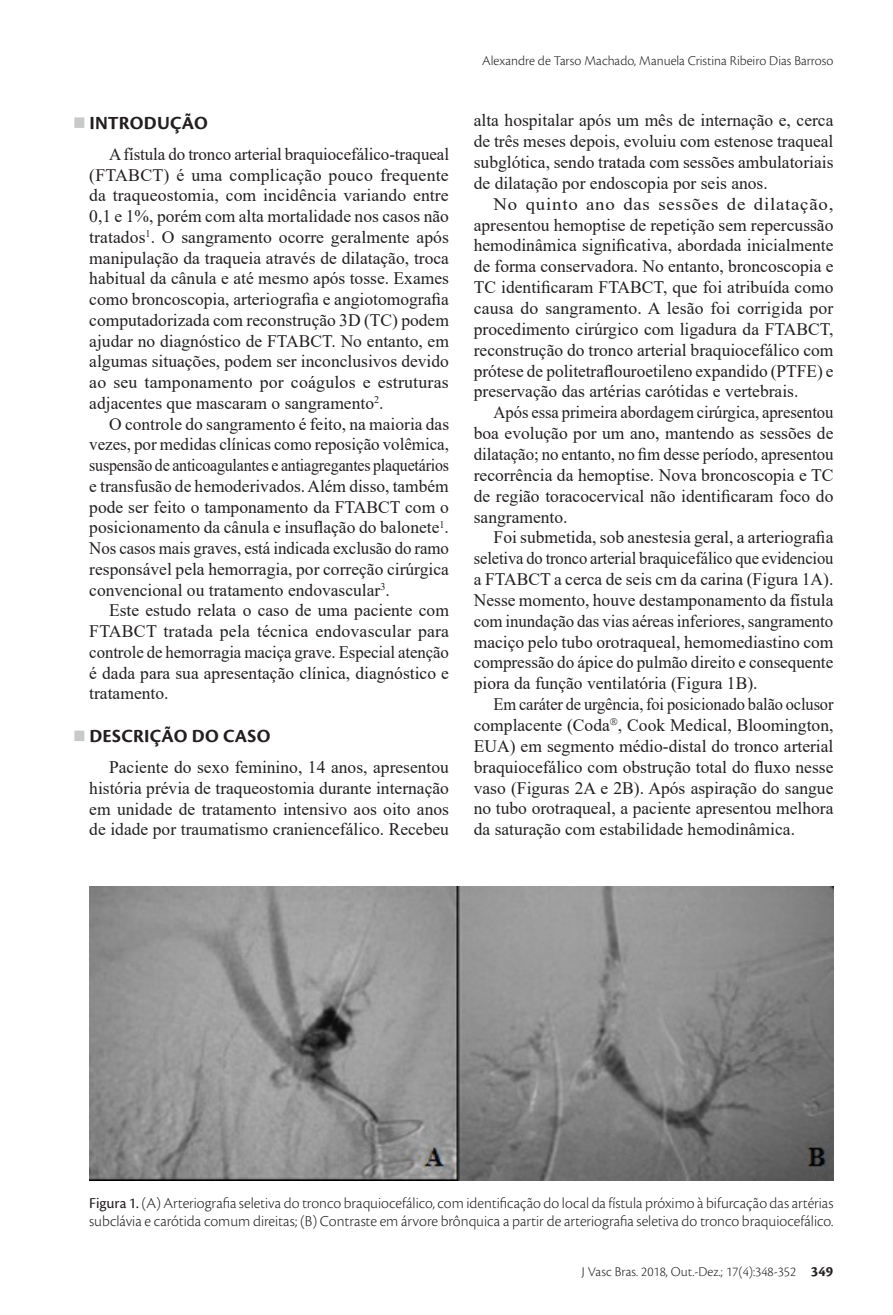
<style>
.page{position:relative;width:893px;height:1315px;background:#fff}
.page>*{position:absolute;margin:0;border:0;box-sizing:border-box;transform-origin:0 0}
.Heading1{font:700 19.25px "Cronos Pro";letter-spacing:.015em;color:#231f20}
.Paragraph{font:17.5px/20.8px "Times New Roman";color:#231f20;text-align:justify}
.Paragraph-2{font:17.5px/20.8px "Times New Roman";color:#231f20;text-align:justify;scale:1.07 1}
.Paragraph-3{font:17.5px/20.8px "Times New Roman";color:#231f20;text-align:justify;scale:.94 1}
.Paragraph-4{font:17.5px/20.8px "Times New Roman";color:#231f20;text-align:justify;scale:.95 1}
.FigureCaption{font:300 15.75px/17.5px "Cronos Pro";color:#231f20}
.t1{font:300 14px "Cronos Pro";color:#231f20}
.s1{font-weight:400}
.s2{font-weight:700;font-size:14.88px}
.s3{font-weight:700;font-size:14.88px;color:#fff}
</style>
<div class="page">
<div style="left:74px;top:117px;width:10px;height:11px;background:#c7c9cb"></div>
<div style="left:74px;top:730px;width:10px;height:11px;background:#c7c9cb"></div>
<img style="left:89px;top:886px;width:744px;height:295px">
<p class="Heading1" style="left:89px;top:112px;width:120px">INTRODUÇÃO</p>
<p class="Paragraph" style="left:89px;top:143px;width:361px;text-indent:20px">A fístula do tronco arterial braquiocefálico‑traqueal (FTABCT) é uma complicação pouco frequente da traqueostomia, com incidência variando entre 0,1 e 1%, porém com alta mortalidade nos casos não tratados<sup>1</sup>. O sangramento ocorre geralmente após manipulação da traqueia através de dilatação, troca habitual da cânula e até mesmo após tosse. Exames como broncoscopia, arteriografia e angiotomografia computadorizada com reconstrução 3D (TC) podem ajudar no diagnóstico de FTABCT. No entanto, em algumas situações, podem ser inconclusivos devido ao seu tamponamento por coágulos e estruturas adjacentes que mascaram o sangramento<sup>2</sup>.</p>
<p class="Paragraph" style="left:89px;top:413px;width:361px;text-indent:20px">O controle do sangramento é feito, na maioria das vezes, por medidas clínicas como reposição volêmica, suspensão de anticoagulantes e antiagregantes plaquetários e transfusão de hemoderivados. Além disso, também pode ser feito o tamponamento da FTABCT com o posicionamento da cânula e insuflação do balonete<sup>1</sup>.<br>Nos casos mais graves, está indicada exclusão do ramo responsável pela hemorragia, por correção cirúrgica convencional ou tratamento endovascular<sup>3</sup>.</p>
<p class="Paragraph" style="left:89px;top:599px;width:361px;text-indent:20px">Este estudo relata o caso de uma paciente com FTABCT tratada pela técnica endovascular para controle de hemorragia maciça grave. Especial atenção é dada para sua apresentação clínica, diagnóstico e tratamento.</p>
<p class="Heading1" style="left:89px;top:725px;width:183px">DESCRIÇÃO DO CASO</p>
<p class="Paragraph" style="left:89px;top:756px;width:361px;text-indent:20px">Paciente do sexo feminino, 14 anos, apresentou história prévia de traqueostomia durante internação em unidade de tratamento intensivo aos oito anos de idade por traumatismo craniencefálico. Recebeu</p>
<p class="t1" style="left:482px;top:53px;width:353px">Alexandre de Tarso Machado, Manuela Cristina Ribeiro Dias Barroso</p>
<p class="Paragraph" style="left:474px;top:109px;width:361px">alta hospitalar após um mês de internação e, cerca de três meses depois, evoluiu com estenose traqueal subglótica, sendo tratada com sessões ambulatoriais de dilatação por endoscopia por seis anos.</p>
<p class="Paragraph-2" style="left:474px;top:193px;width:338px;text-indent:20px">No quinto ano das sessões de dilatação, apresentou hemoptise de repetição sem repercussão hemodinâmica significativa, abordada inicialmente de forma conservadora. No entanto, broncoscopia e TC identificaram FTABCT, que foi atribuída como causa do sangramento. A lesão foi corrigida por procedimento cirúrgico com ligadura da FTABCT, reconstrução do tronco arterial braquiocefálico com prótese de politetraflouroetileno expandido (PTFE) e preservação das artérias carótidas e vertebrais.</p>
<p class="Paragraph-4" style="left:474px;top:401px;width:380px;text-indent:20px">Após essa primeira abordagem cirúrgica, apresentou boa evolução por um ano, mantendo as sessões de dilatação; no entanto, no fim desse período, apresentou recorrência da hemoptise. Nova broncoscopia e TC de região toracocervical não identificaram foco do sangramento.</p>
<p class="Paragraph" style="left:474px;top:526px;width:361px;text-indent:20px">Foi submetida, sob anestesia geral, a arteriografia seletiva do tronco arterial braquicefálico que evidenciou a FTABCT a cerca de seis cm da carina (Figura 1A).<br>Nesse momento, houve destamponamento da fístula com inundação das vias aéreas inferiores, sangramento maciço pelo tubo orotraqueal, hemomediastino com compressão do ápice do pulmão direito e consequente piora da função ventilatória (Figura 1B).</p>
<p class="Paragraph-3" style="left:474px;top:693px;width:384px;text-indent:20px">Em caráter de urgência, foi posicionado balão oclusor complacente (Coda , Cook Medical, Bloomington, EUA) em segmento médio-distal do tronco arterial braquiocefálico com obstrução total do fluxo nesse vaso (Figuras 2A e 2B). Após aspiração do sangue no tubo orotraqueal, a paciente apresentou melhora da saturação com estabilidade hemodinâmica.</p>
<p class="FigureCaption" style="left:89px;top:1194px;width:746px"><span class="s1">Figura 1.</span> (A) Arteriografia seletiva do tronco braquiocefálico, com identificação do local da fístula próximo à bifurcação das artérias subclávia e carótida comum direitas; (B) Contraste em árvore brônquica a partir de arteriografia seletiva do tronco braquiocefálico.</p>
<p class="t1" style="left:582px;top:1263px;width:290px">J Vasc Bras. 2018, Out.-Dez.; 17(4):348-352 <span class="s2">349</span><span class="s3">349/352</span></p>
</div>
